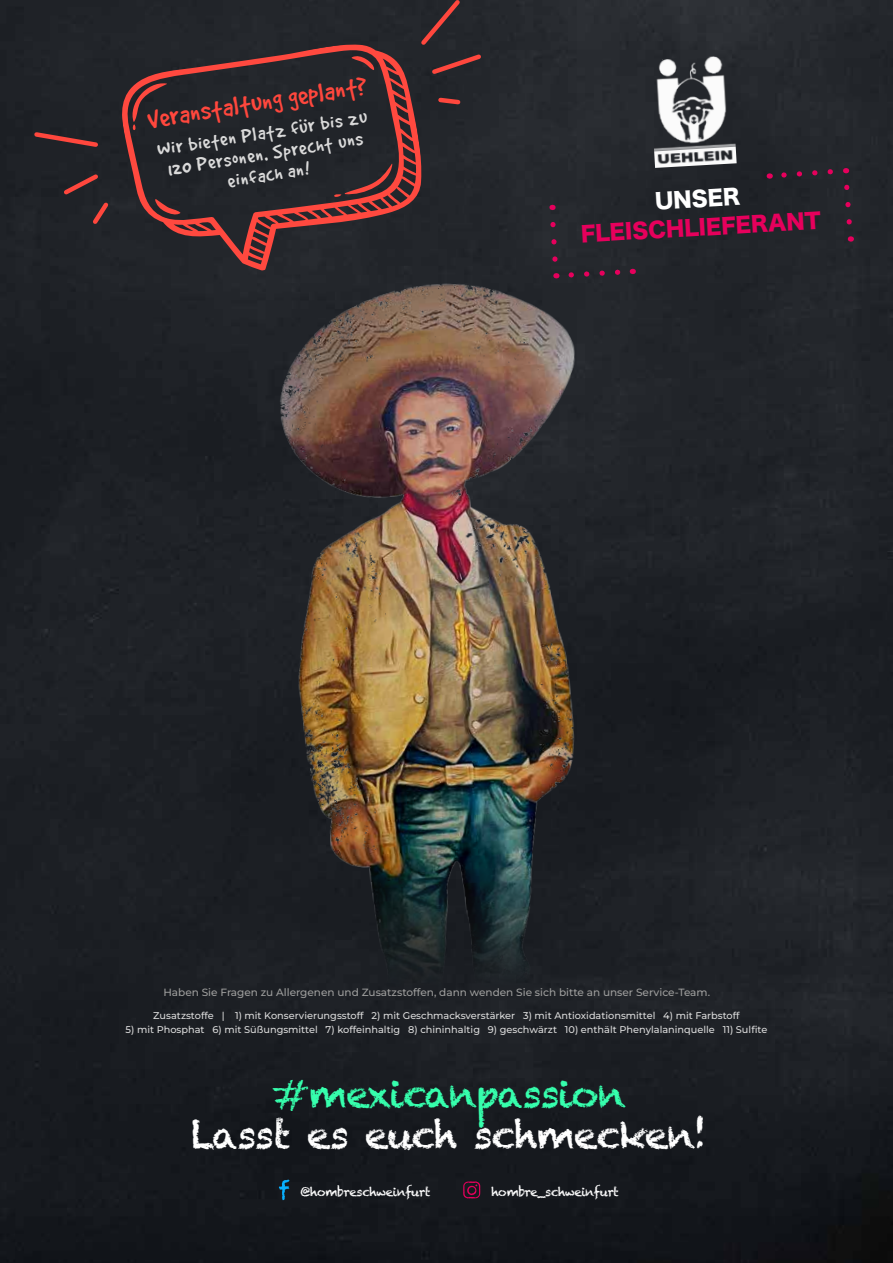
<style>
.page{position:relative;width:893px;height:1263px;background:#fff}
.page>*{position:absolute;margin:0;border:0;box-sizing:border-box;transform-origin:0 0}
.t1{font:38.1px "Chalkduster";letter-spacing:-.04em;color:#fff}
.t2{font:38.1px "Chalkduster";letter-spacing:-.04em;color:#36ffad}
.t3{font:28.5px "Good Dog Plain";color:#ff473d}
.t4{font:21px/21px "Good Dog Plain";color:#dadada;text-align:center}
.t5{font:21px "Hira Kaku Std N W8";color:#e6005c}
.t6{font:21px "Hira Kaku Std N W8";color:#fff}
.t7{font:12px "Chalkduster";letter-spacing:-.04em;color:#fff}
.t8{font:100 10.5px "Montserrat";color:#9d9d9c}
.t9{font:100 9.75px "Montserrat";color:#dadada}
</style>
<div class="page">
<img style="left:0;top:0;width:893px;height:1263px">
<svg style="left:463px;top:1181px;width:17px;height:18px"></svg>
<svg style="left:279px;top:1179px;width:11px;height:23px"></svg>
<svg style="left:116px;top:36px;width:318px;height:252px;fill:#23262b"></svg>
<svg style="left:125px;top:78px;width:47px;height:53px"></svg>
<svg style="left:334px;top:164px;width:62px;height:35px"></svg>
<svg style="left:351px;top:53px;width:24px;height:20px"></svg>
<svg style="left:155px;top:196px;width:26px;height:23px"></svg>
<svg style="left:417px;top:0;width:67px;height:77px"></svg>
<svg style="left:435px;top:95px;width:28px;height:12px"></svg>
<svg style="left:31px;top:129px;width:70px;height:21px"></svg>
<svg style="left:60px;top:171px;width:52px;height:57px"></svg>
<img style="left:249px;top:218px;width:395px;height:876px">
<img style="left:649px;top:56px;width:88px;height:112px">
<div style="left:547px;top:219px;width:86px;height:61px;background:#25282d"></div>
<div style="left:769px;top:166px;width:86px;height:61px;background:#23262b"></div>
<svg style="left:299px;top:119px;width:8px;height:2px"></svg>
<h2 class="t3" style="left:146px;top:106px;width:223px;rotate:-9deg">Veranstaltung geplant?</h2>
<h3 class="t4" style="left:156px;top:139px;width:213px;rotate:-9deg">Wir bieten Platz fur bis zu<br>120 Personen. Sprecht uns einfach an!</h3>
<h3 class="t6" style="left:654px;top:189px;width:87px;rotate:-3deg">UNSER</h3>
<h3 class="t5" style="left:580px;top:222px;width:242px;rotate:-3deg">FLEISCHLIEFERANT</h3>
<p class="t8" style="left:163px;top:985px;width:548px">Haben Sie Fragen zu Allergenen und Zusatzstoffen, dann wenden Sie sich bitte an unser Service-Team.</p>
<p class="t9" style="left:153px;top:1009px;width:588px">Zusatzstoffe | 1) mit Konservierungsstoff 2) mit Geschmacksverstärker 3) mit Antioxidationsmittel 4) mit Farbstoff</p>
<p class="t9" style="left:126px;top:1023px;width:643px">5) mit Phosphat 6) mit Süßungsmittel 7) koffeinhaltig 8) chininhaltig 9) geschwärzt 10) enthält Phenylalaninquelle 11) Sulfite</p>
<h1 class="t2" style="left:272px;top:1071px;width:356px">#mexicanpassion</h1>
<h1 class="t1" style="left:191px;top:1113px;width:518px">Lasst es euch schmecken!</h1>
<p class="t7" style="left:301px;top:1185px;width:131px">@hombreschweinfurt</p>
<p class="t7" style="left:491px;top:1185px;width:129px">hombre_schweinfurt</p>
</div>
